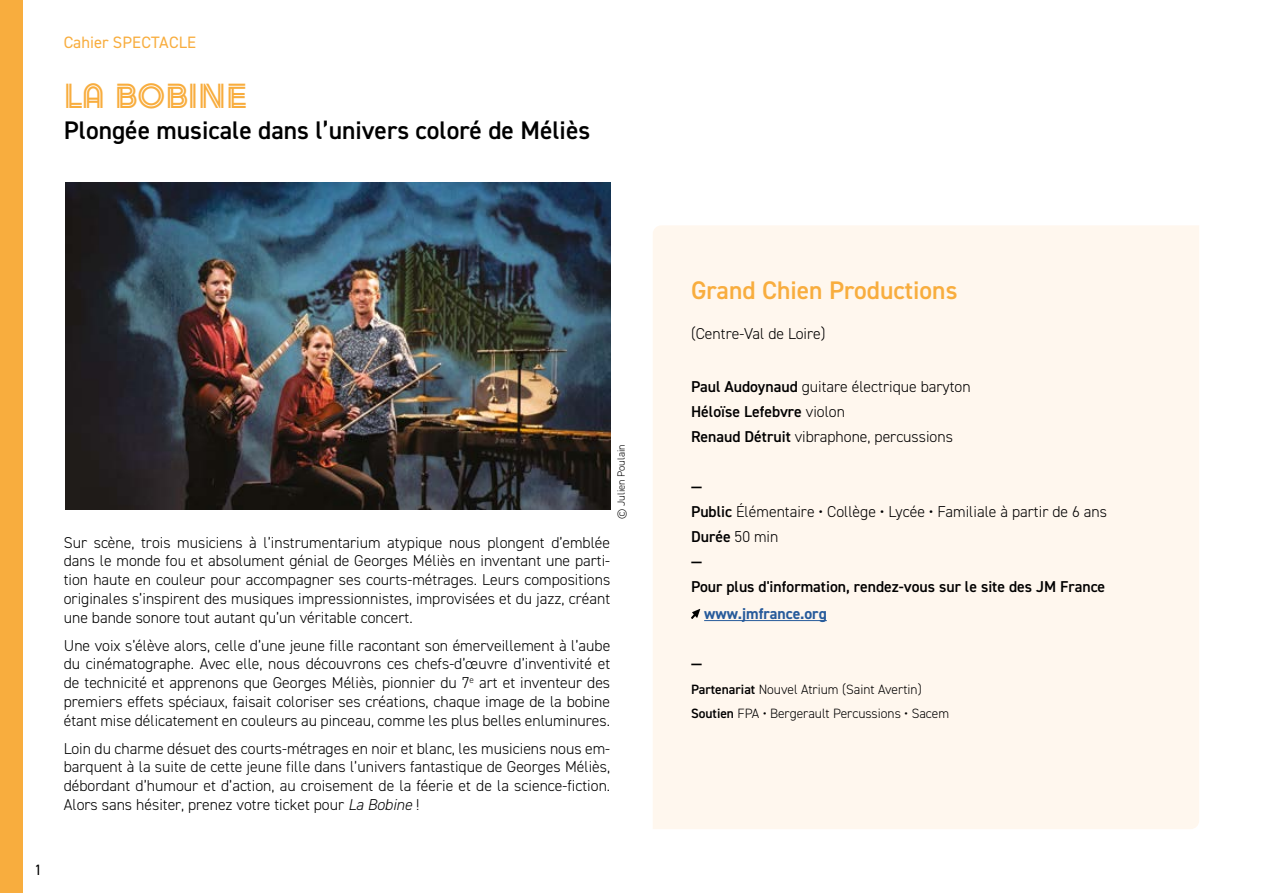
<style>
.page{position:relative;width:1263px;height:893px;background:#fff}
.page>*{position:absolute;margin:0;border:0;box-sizing:border-box;transform-origin:0 0}
.t1{font:34.5px "Arya Double";color:#f8ad3e}
.t2{font:600 25.5px "DIN2014";color:#000}
.t3{font:600 25.5px "DIN2014";color:#f8ad3e}
.t4{font:16.5px "DIN2014";letter-spacing:.01em;color:#f8ad3e}
.t5{font:300 15.75px/18.9px "DIN2014";color:#000;text-align:justify}
.t6{font:600 15.75px/25px "DIN2014";color:#000}
.t7{font:700 15.75px "DIN2014";color:#275b9b}
.t8{font:15px "DIN2014";color:#000}
.t9{font:300 13.5px/24.8px "DIN2014";color:#000}
.t10{font:300 10.5px "DIN2014";color:#000}
.s1{font-style:italic}
.s2{font-weight:600}
.s3{font-weight:300}
</style>
<div class="page">
<div style="left:653px;top:225px;width:546px;height:604px;background:#fff7ee"></div>
<hr style="left:704px;top:620px;width:123px;height:1px;background:#275b9b">
<svg style="left:691px;top:609px;width:9px;height:10px"></svg>
<img style="left:65px;top:183px;width:545px;height:326px">
<div style="left:0;top:0;width:22px;height:893px;background:#f8ad3e"></div>
<p class="t4" style="left:64px;top:32px;width:134px">Cahier SPECTACLE</p>
<h1 class="t1" style="left:64px;top:75px;width:186px">LA BOBINE</h1>
<h2 class="t2" style="left:64px;top:113px;width:528px">Plongée musicale dans l’univers coloré de Méliès</h2>
<p class="t8" style="left:35px;top:860px;width:9px">1</p>
<p class="t10" style="left:615px;top:519px;width:76px;rotate:-90deg">© Julien Poulain</p>
<p class="t5" style="left:64px;top:533px;width:548px">Sur scène, trois musiciens à l’instrumentarium atypique nous plongent d’emblée dans le monde fou et absolument génial de Georges Méliès en inventant une parti&shy;tion haute en couleur pour accompagner ses courts-métrages. Leurs compositions originales s’inspirent des musiques impressionnistes, improvisées et du jazz, créant une bande sonore tout autant qu’un véritable concert.</p>
<p class="t5" style="left:64px;top:636px;width:548px">Une voix s’élève alors, celle d’une jeune fille racontant son émerveillement à l’aube du cinématographe. Avec elle, nous découvrons ces chefs-d’œuvre d’inventivité et de technicité et apprenons que Georges Méliès, pionnier du 7<sup>e</sup> art et inventeur des premiers effets spéciaux, faisait coloriser ses créations, chaque image de la bobine étant mise délicatement en couleurs au pinceau, comme les plus belles enluminures.</p>
<p class="t5" style="left:64px;top:739px;width:548px">Loin du charme désuet des courts-métrages en noir et blanc, les musiciens nous em&shy;barquent à la suite de cette jeune fille dans l’univers fantastique de Georges Méliès, débordant d’humour et d’action, au croisement de la féerie et de la science-fiction.<br>Alors sans hésiter, prenez votre ticket pour <span class="s1">La Bobine</span> !</p>
<h2 class="t3" style="left:691px;top:273px;width:268px">Grand Chien Productions</h2>
<p class="t5" style="left:691px;top:324px;width:136px">(Centre-Val de Loire)</p>
<p class="t5" style="left:691px;top:374px;width:281px;line-height:25px;text-align:left"><span class="s2">Paul Audoynaud</span> guitare électrique baryton<br><span class="s2">Héloïse Lefebvre</span> violon<br><span class="s2">Renaud Détruit</span> vibraphone, percussions</p>
<p class="t6" style="left:691px;top:473px;width:417px">—<br>Public <span class="s3">Élémentaire • Collège • Lycée • Familiale à partir de 6 ans<br></span>Durée <span class="s3">50 min<br></span>—<br>Pour plus d'information, rendez-vous sur le site des JM France</p>
<p class="t7" style="left:704px;top:603px;width:124px">www.jmfrance.org</p>
<p class="t6" style="left:691px;top:651px;width:12px">—</p>
<p class="t9" style="left:691px;top:677px;width:260px"><span class="s2">Partenariat</span> Nouvel Atrium (Saint Avertin)<br><span class="s2">Soutien</span> FPA • Bergerault Percussions • Sacem</p>
</div>
